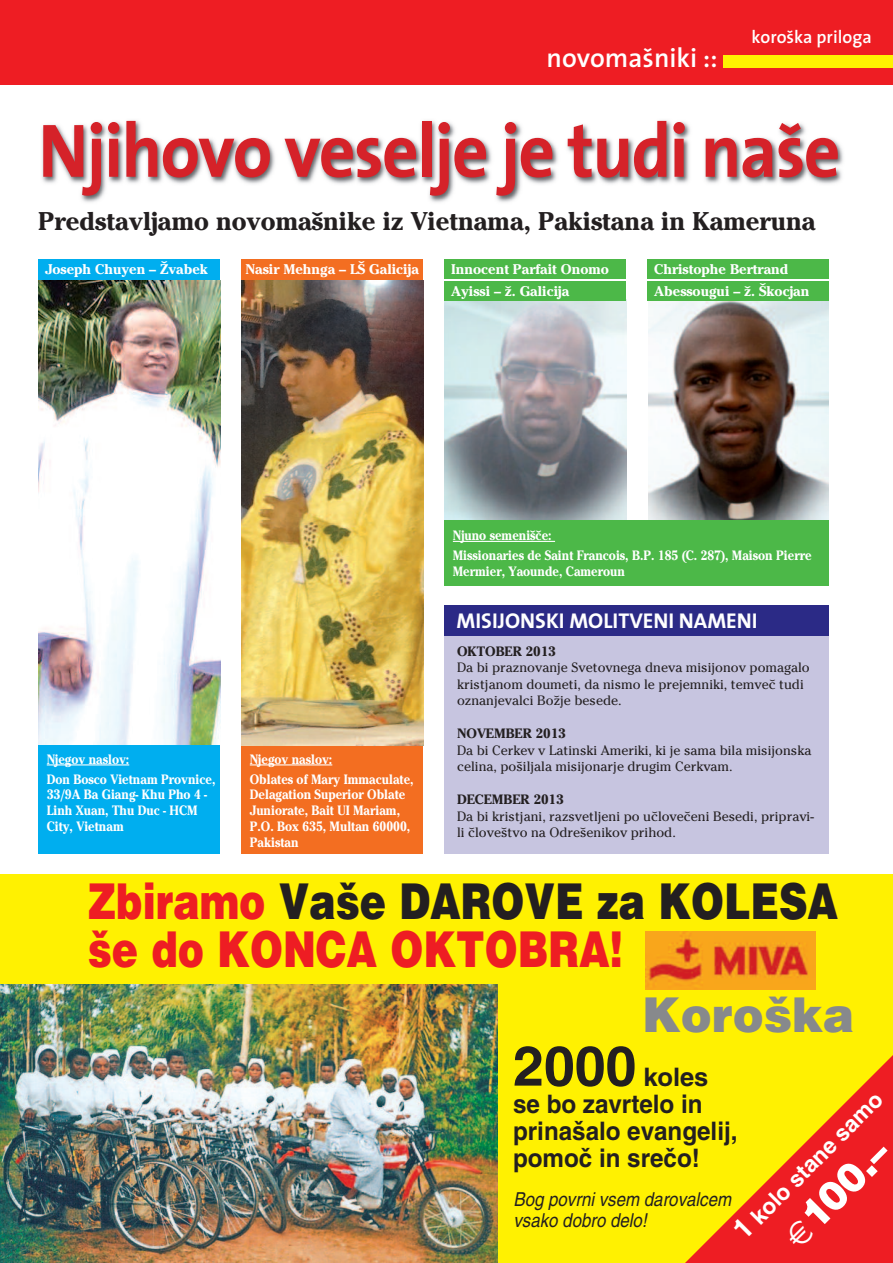
<style>
.page{position:relative;width:893px;height:1263px;background:#fff}
.page>*{position:absolute;margin:0;border:0;box-sizing:border-box;transform-origin:0 0}
.t1{font:76.5px "The Sans Bold Slov";letter-spacing:-.025em;color:#d52229;scale:.94 1}
.t2{font:49.35px/48px "Helvetica Black Slovensko";color:#ee1d23;scale:.8 1}
.t3{font:48px "Helvetica Black Slovensko";color:#87898c}
.t4{font:40.5px "Helvetica Black Slovensko";color:#fff;scale:.95 1}
.t5{font:27px "The Sans Semi Bold Slov";color:#fff}
.t6{font:25.5px/27px "Helvetica Bold Slovensko";color:#231f20}
.t7{font:25.5px "Chelt Bolsl";color:#231f20}
.t8{font:22.5px "Helvetica Bold Slovensko";color:#fff}
.t9{font:21.45px "The Sans Bold Slov";color:#fff}
.t10{font:19.2px/21px "Helvetica Oblique Slovensko";color:#231f20;scale:.88 1}
.t11{font:18px "The Sans Semi Bold Slov";color:#fff}
.t12{font:13.95px/21.3px "Chelt Bolsl";color:#fff}
.t13{font:13.5px/15.8px "Chelt Bolsl";color:#fff;scale:.9 1}
.t14{font:13.5px/16.5px "Chelt Boosl";color:#231f20}
.t15{font:13.5px "Chelt Bolsl";color:#231f20}
.s1{color:#231f20}
.s2{font-size:55.5px}
.s3{font-size:28.5px}
.s4{font-family:"Euro Sans";font-size:33px}
</style>
<div class="page">
<div style="left:0;top:0;width:893px;height:85px;background:#ee1d23"></div>
<img style="left:444px;top:300px;width:182px;height:220px">
<div style="left:0;top:874px;width:893px;height:389px;background:#fff101"></div>
<div style="left:444px;top:605px;width:385px;height:249px;background:#c7c5e0"></div>
<div style="left:444px;top:605px;width:385px;height:30px;background:#2b2a86"></div>
<img style="left:42px;top:120px;width:801px;height:82px">
<div style="left:38px;top:260px;width:182px;height:22px;background:#00aeef"></div>
<div style="left:38px;top:744px;width:182px;height:110px;background:#00aeef"></div>
<hr style="left:47px;top:764px;width:82px;height:1px;background:#fff">
<svg style="left:685px;top:1055px;width:208px;height:208px"></svg>
<img style="left:0;top:984px;width:498px;height:279px">
<img style="left:646px;top:932px;width:170px;height:58px">
<img style="left:38px;top:281px;width:182px;height:463px">
<div style="left:241px;top:260px;width:182px;height:22px;background:#f36e21"></div>
<div style="left:241px;top:744px;width:182px;height:110px;background:#f36e21"></div>
<hr style="left:250px;top:764px;width:82px;height:1px;background:#fff">
<img style="left:241px;top:281px;width:182px;height:464px">
<div style="left:444px;top:260px;width:182px;height:19px;background:#4cb848"></div>
<div style="left:444px;top:281px;width:182px;height:19px;background:#4cb848"></div>
<img style="left:648px;top:300px;width:181px;height:220px">
<div style="left:647px;top:260px;width:182px;height:19px;background:#4cb848"></div>
<div style="left:647px;top:281px;width:182px;height:19px;background:#4cb848"></div>
<div style="left:444px;top:520px;width:385px;height:66px;background:#4cb848"></div>
<hr style="left:453px;top:541px;width:102px;height:1px;background:#fff">
<div style="left:723px;top:55px;width:170px;height:13px;background:#fff101"></div>
<h3 class="t5" style="left:547px;top:47px;width:172px">novomaüniki ::</h3>
<h3 class="t11" style="left:751px;top:30px;width:122px">koroüka priloga</h3>
<h1 class="t1" style="left:38px;top:121px;width:855px">Njihovo veselje je tudi naüe</h1>
<h3 class="t7" style="left:38px;top:207px;width:779px">Predstavljamo novomašnike iz Vietnama, Pakistana in Kameruna</h3>
<p class="t12" style="left:45px;top:259px;width:165px">Joseph Chuyen – Žvabek</p>
<p class="t12" style="left:246px;top:259px;width:175px">Nasir Mehnga – LŠ Galicija</p>
<p class="t12" style="left:451px;top:259px;width:159px">Innocent Parfait Onomo<br>Ayissi – ž. Galicija</p>
<p class="t12" style="left:654px;top:259px;width:157px">Christophe Bertrand<br>Abessougui – ž. Škocjan</p>
<p class="t13" style="left:47px;top:749px;width:189px;line-height:20px">Njegov naslov:<br>Don Bosco Vietnam Provnice,</p>
<p class="t13" style="left:47px;top:787px;width:180px">33/9A Ba Giang- Khu Pho 4 -<br>Linh Xuan, Thu Duc - HCM<br>City, Vietnam</p>
<p class="t13" style="left:250px;top:749px;width:184px;line-height:20px">Njegov naslov:<br>Oblates of Mary Immaculate,</p>
<p class="t13" style="left:250px;top:787px;width:180px">Delagation Superior Oblate<br>Juniorate, Bait UI Mariam,<br>P.O. Box 635, Multan 60000,<br>Pakistan</p>
<p class="t13" style="left:453px;top:525px;width:400px;line-height:20px">Njuno semeniøœe:<br>Missionaries de Saint Francois, B.P. 185 (C. 287), Maison Pierre</p>
<p class="t13" style="left:453px;top:563px;width:193px">Mermier, Yaounde, Cameroun</p>
<h3 class="t9" style="left:457px;top:612px;width:303px">MISIJONSKI MOLITVENI NAMENI</h3>
<p class="t15" style="left:457px;top:643px;width:100px">OKTOBER 2013</p>
<p class="t14" style="left:457px;top:659px;width:354px">Da bi praznovanje Svetovnega dneva misijonov pomagalo kristjanom doumeti, da nismo le prejemniki, temveœ tudi oznanjevalci Božje besede.</p>
<p class="t15" style="left:457px;top:726px;width:110px">NOVEMBER 2013</p>
<p class="t14" style="left:457px;top:742px;width:356px">Da bi Cerkev v Latinski Ameriki, ki je sama bila misijonska celina, pošiljala misijonarje drugim Cerkvam.</p>
<p class="t15" style="left:457px;top:792px;width:108px">DECEMBER 2013</p>
<p class="t14" style="left:457px;top:808px;width:358px">Da bi kristjani, razsvetljeni po uœloveœeni Besedi, pripravi&shy;li œloveštvo na Odrešenikov prihod.</p>
<h2 class="t2" style="left:88px;top:878px;width:940px">Zbiramo <span class="s1">Vaše DAROVE za KOLESA </span>še do KONCA OKTOBRA!</h2>
<h3 class="t3" style="left:642px;top:988px;width:214px">Koroøka</h3>
<h3 class="t6" style="left:513px;top:1065px;width:226px"><span class="s2">2000</span> koles se bo zavrtelo in prinašalo evangelij, pomoœ in sreœo!</h3>
<h3 class="t10" style="left:513px;top:1191px;width:249px">Bog povrni vsem darovalcem vsako dobro delo!</h3>
<h3 class="t8" style="left:733px;top:1230px;width:200px;rotate:-45deg"><span class="s3">1</span> kolo stane samo</h3>
<h3 class="t4" style="left:773px;top:1223px;width:141px;rotate:-45deg"><span class="s4">€</span>100.–</h3>
</div>
